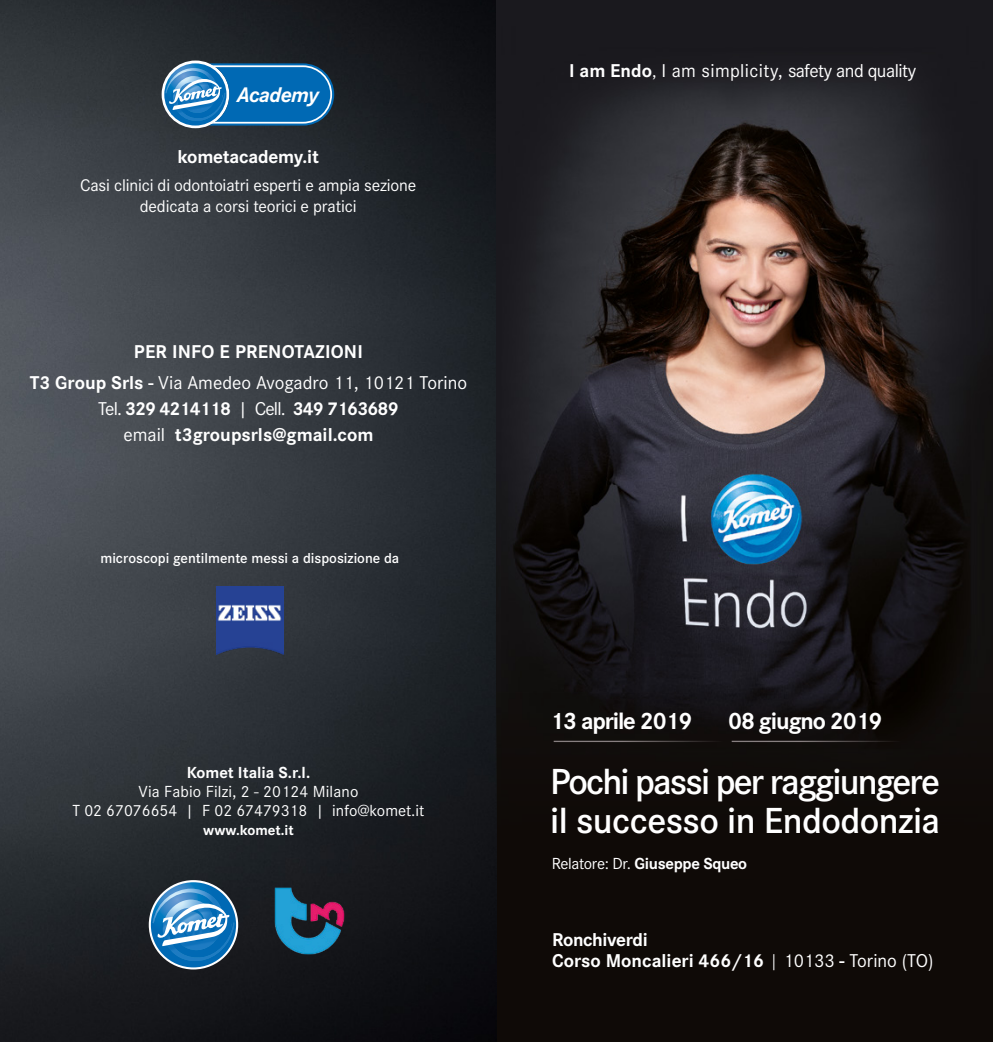
<style>
.page{position:relative;width:993px;height:1042px;background:#fff}
.page>*{position:absolute;margin:0;border:0;box-sizing:border-box;transform-origin:0 0}
.t1{font:600 37.62px/38.5px "Corporate SOT";letter-spacing:-.05em;color:#fff}
.t2{font:700 24.5px "Corporate SOT";letter-spacing:-.045em;color:#fff}
.t3{font:italic 700 21.88px "Corporate SOT";letter-spacing:-.03em;color:#fff}
.t4{font:700 19.25px "Corporate SOT";color:#fff}
.t5{font:19.25px "Corporate SOT";color:#fff}
.t6{font:19.25px "Corporate SOT";letter-spacing:-.025em;color:#fff}
.t7{font:700 19.25px "Corporate SOT";letter-spacing:-.045em;color:#fff}
.t8{font:700 19.25px "Corporate SOT";letter-spacing:-.02em;color:#fff}
.t9{font:17.5px "Corporate SOT";letter-spacing:-.01em;color:#fff}
.t10{font:16.62px "Corporate SOT";color:#fff}
.t11{font:700 16.62px "Corporate SOT";letter-spacing:-.02em;color:#fff}
.t12{font:700 16.62px "Corporate SOT";color:#fff}
.t13{font:600 14.88px "Corporate SOT";color:#fff}
.t14{font:700 14.88px "Corporate SOT";color:#fff}
.s1{font-weight:700}
.s2{font-weight:400}
.s3{font-weight:300}
</style>
<div class="page">
<div style="left:0;top:0;width:992px;height:1042px;background:#0f0a07"></div>
<img style="left:0;top:0;width:496px;height:1042px">
<img style="left:496px;top:0;width:496px;height:879px">
<svg style="left:149px;top:880px;width:89px;height:89px"></svg>
<svg style="left:151px;top:882px;width:85px;height:85px"></svg>
<svg style="left:152px;top:888px;width:82px;height:73px;background:#5092c1"></svg>
<img style="left:270px;top:882px;width:76px;height:77px">
<hr style="left:553px;top:741px;width:182px;height:1px;background:#877f80">
<hr style="left:731px;top:741px;width:182px;height:1px;background:#877f80">
<svg style="left:161px;top:61px;width:68px;height:67px"></svg>
<svg style="left:165px;top:63px;width:169px;height:63px;background:#2c7db7"></svg>
<img style="left:216px;top:587px;width:67px;height:67px">
<p class="t3" style="left:237px;top:77px;width:83px">Academy</p>
<p class="t4" style="left:177px;top:141px;width:143px">kometacademy.it</p>
<p class="t9" style="left:80px;top:173px;width:337px">Casi clinici di odontoiatri esperti e ampia sezione</p>
<p class="t9" style="left:140px;top:193px;width:218px">dedicata a corsi teorici e pratici</p>
<p class="t4" style="left:134px;top:336px;width:230px">PER INFO E PRENOTAZIONI</p>
<p class="t5" style="left:30px;top:368px;width:439px"><span class="s1">T3 Group Srls -</span> Via Amedeo Avogadro 11, 10121 Torino</p>
<p class="t7" style="left:98px;top:393px;width:302px"><span class="s2">Tel.</span> 329 4214118 <span class="s2">| Cell.</span> 349 7163689</p>
<p class="t4" style="left:123px;top:420px;width:251px"><span class="s2">email</span> t3groupsrls@gmail.com</p>
<p class="t13" style="left:100px;top:547px;width:300px">microscopi gentilmente messi a disposizione da</p>
<p class="t12" style="left:187px;top:759px;width:125px">Komet Italia S.r.l.</p>
<p class="t10" style="left:138px;top:779px;width:221px">Via Fabio Filzi, 2 - 20124 Milano</p>
<p class="t10" style="left:73px;top:798px;width:353px">T 02 67076654 | F 02 67479318 | info@komet.it</p>
<p class="t14" style="left:203px;top:819px;width:92px">www.komet.it</p>
<p class="t6" style="left:569px;top:56px;width:348px"><span class="s1">I am Endo</span><span class="s3">,</span> I am simplicity, safety and quality</p>
<p class="t2" style="left:550px;top:702px;width:144px">13 aprile 2019</p>
<p class="t2" style="left:728px;top:702px;width:156px">08 giugno 2019</p>
<p class="t1" style="left:550px;top:760px;width:391px">Pochi passi per raggiungere il successo in Endodonzia</p>
<p class="t11" style="left:551px;top:850px;width:197px"><span class="s2">Relatore: Dr.</span> Giuseppe Squeo</p>
<p class="t8" style="left:552px;top:924px;width:97px">Ronchiverdi</p>
<p class="t4" style="left:552px;top:946px;width:383px">Corso Moncalieri 466/16 <span class="s3">|</span> <span class="s2">10133</span> - <span class="s2">Torino (TO)</span></p>
</div>
